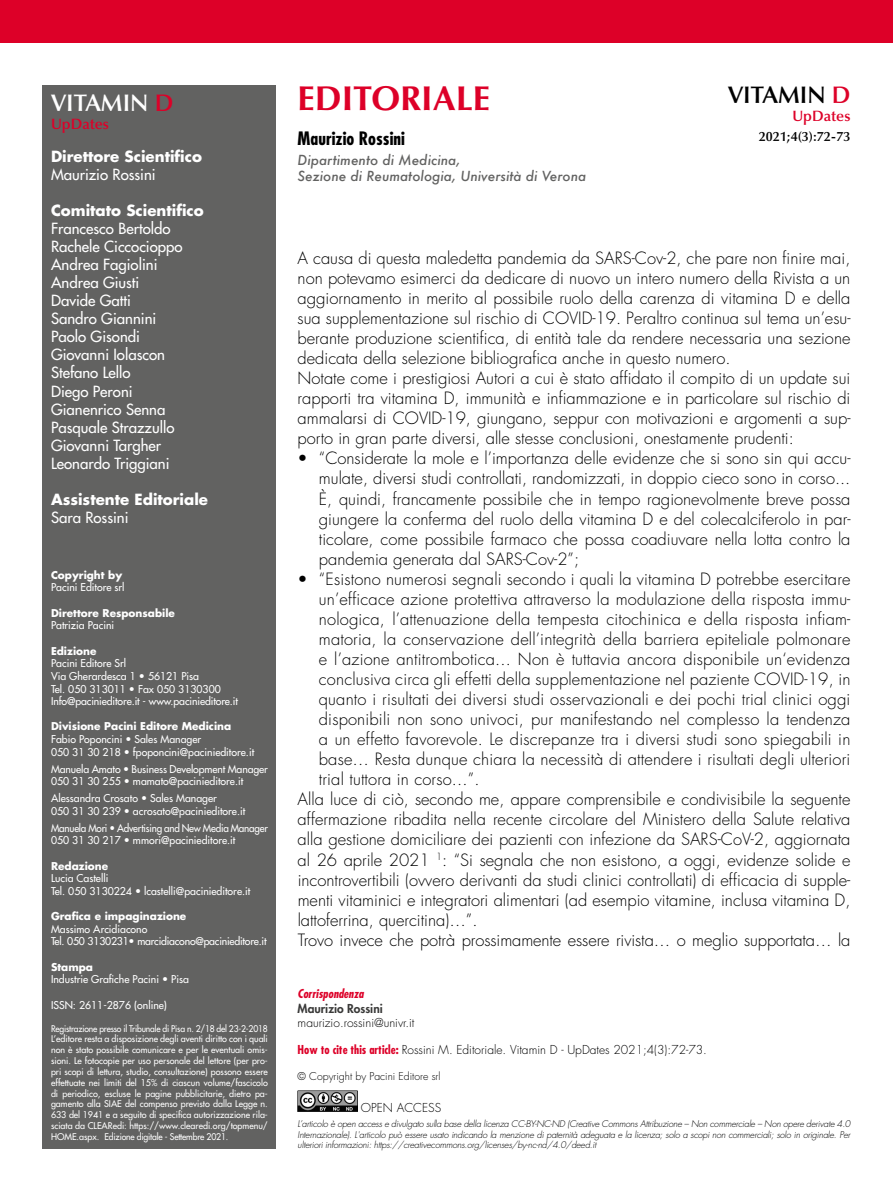
<style>
.page{position:relative;width:893px;height:1191px;background:#fff}
.page>*{position:absolute;margin:0;border:0;box-sizing:border-box;transform-origin:0 0}
.t1{font:700 34.5px "Optima LT Std";color:#dd0028}
.t2{font:600 24px "Optima LT Std";color:#fff}
.t3{font:600 24px "Optima LT Std";color:#000}
.t4{font:700 condensed 18px "Futura Std";color:#000}
.t5{font:300 16.5px/20.1px "Futura Std";color:#000}
.t6{font:500 15px/18px "Futura Std";color:#fff}
.t7{font:700 15px "Futura Std";color:#fff}
.t8{font:600 15px "Optima LT Std";color:#dd0028}
.t9{font:italic 500 13.5px/16.2px "Futura";color:#626261}
.t10{font:600 13.5px "Optima LT Std";color:#000}
.t11{font:300 12px "Futura Std";color:#000}
.t12{font:800 12px "Futura Std";color:#3a3a39}
.t13{font:italic 700 condensed 12px "Futura Std";color:#dd0028}
.t14{font:500 10.5px/12.6px "Futura Std";color:#fff}
.t15{font:700 10.5px "Futura Std";color:#fff}
.t16{font:500 10.5px/12.6px "Futura Std";letter-spacing:-.02em;color:#fff;scale:.94 1}
.t17{font:500 10.5px/12.6px "Futura Std";letter-spacing:-.02em;color:#fff}
.t18{font:300 10.5px "Futura Std";color:#000}
.t19{font:500 9px/10.8px "Futura Std";letter-spacing:-.02em;color:#fff;text-align:justify;scale:.95 1}
.t20{font:italic 300 9px/10.8px "Futura Std";letter-spacing:-.02em;color:#000;text-align:justify}
.s1{color:#dd0028}
.s2{font-weight:700;font-stretch:condensed;color:#dd0028}
</style>
<div class="page">
<div style="left:43px;top:85px;width:233px;height:1063px;background:#626261"></div>
<div style="left:0;top:0;width:893px;height:43px;background:#dd0028"></div>
<img style="left:298px;top:1090px;width:59px;height:21px">
<h2 class="t2" style="left:51px;top:89px;width:124px">VITAMIN <span class="s1">D</span></h2>
<p class="t8" style="left:51px;top:115px;width:60px">UpDates</p>
<p class="t7" style="left:51px;top:146px;width:152px">Direttore Scientifico</p>
<p class="t6" style="left:51px;top:166px;width:106px">Maurizio Rossini</p>
<p class="t7" style="left:51px;top:200px;width:154px">Comitato Scientifico</p>
<p class="t6" style="left:51px;top:220px;width:133px">Francesco Bertoldo<br>Rachele Ciccocioppo<br>Andrea Fagiolini<br>Andrea Giusti<br>Davide Gatti<br>Sandro Giannini<br>Paolo Gisondi<br>Giovanni Iolascon<br>Stefano Lello<br>Diego Peroni<br>Gianenrico Senna<br>Pasquale Strazzullo<br>Giovanni Targher<br>Leonardo Triggiani</p>
<p class="t7" style="left:51px;top:489px;width:159px">Assistente Editoriale</p>
<p class="t6" style="left:51px;top:508px;width:79px">Sara Rossini</p>
<p class="t15" style="left:51px;top:568px;width:73px">Copyright by</p>
<p class="t14" style="left:51px;top:581px;width:75px">Pacini Editore srl</p>
<p class="t15" style="left:51px;top:606px;width:125px">Direttore Responsabile</p>
<p class="t14" style="left:51px;top:619px;width:65px">Patrizia Pacini</p>
<p class="t15" style="left:51px;top:643px;width:47px">Edizione</p>
<p class="t14" style="left:51px;top:657px;width:188px">Pacini Editore Srl<br>Via Gherardesca 1 • 56121 Pisa<br>Tel. 050 313011 • Fax 050 3130300<br>Info@pacinieditore.it - www.pacinieditore.it</p>
<p class="t15" style="left:51px;top:719px;width:182px">Divisione Pacini Editore Medicina</p>
<p class="t14" style="left:51px;top:733px;width:205px">Fabio Poponcini • Sales Manager<br>050 31 30 218 • fpoponcini@pacinieditore.it</p>
<p class="t14" style="left:51px;top:762px;width:218px">Manuela Amato • Business Development Manager<br>050 31 30 255 • mamato@pacinieditore.it</p>
<p class="t14" style="left:51px;top:792px;width:196px">Alessandra Crosato • Sales Manager<br>050 31 30 239 • acrosato@pacinieditore.it</p>
<p class="t16" style="left:51px;top:821px;width:232px">Manuela Mori • Advertising and New Media Manager<br>050 31 30 217 • mmori@pacinieditore.it</p>
<p class="t15" style="left:51px;top:858px;width:59px">Redazione</p>
<p class="t14" style="left:51px;top:872px;width:201px">Lucia Castelli<br>Tel. 050 3130224 • lcastelli@pacinieditore.it</p>
<p class="t15" style="left:51px;top:909px;width:137px">Grafica e impaginazione</p>
<p class="t17" style="left:51px;top:922px;width:217px">Massimo Arcidiacono<br>Tel. 050 3130231• marcidiacono@pacinieditore.it</p>
<p class="t15" style="left:51px;top:959px;width:44px">Stampa</p>
<p class="t14" style="left:51px;top:973px;width:139px">Industrie Grafiche Pacini • Pisa</p>
<p class="t14" style="left:51px;top:998px;width:118px">ISSN: 2611-2876 (online)</p>
<p class="t19" style="left:51px;top:1023px;width:230px">Registrazione presso il Tribunale di Pisa n. 2/18 del 23-2-2018<br>L’editore resta a disposizione degli aventi diritto con i quali non è stato possibile comunicare e per le eventuali omis&shy;sioni. Le fotocopie per uso personale del lettore (per pro&shy;pri scopi di lettura, studio, consultazione) possono essere effettuate nei limiti del 15% di ciascun volume/fascicolo di periodico, escluse le pagine pubblicitarie, dietro pa&shy;gamento alla SIAE del compenso previsto dalla Legge n.<br>633 del 1941 e a seguito di specifica autorizzazione rila&shy;sciata da CLEARedi: https://www.clearedi.org/topmenu/ HOME.aspx. Edizione digitale - Settembre 2021.</p>
<h1 class="t1" style="left:298px;top:79px;width:194px">EDITORIALE</h1>
<p class="t4" style="left:298px;top:127px;width:109px">Maurizio Rossini</p>
<p class="t9" style="left:298px;top:152px;width:290px">Dipartimento di Medicina,<br>Sezione di Reumatologia, Università di Verona</p>
<h2 class="t3" style="left:728px;top:81px;width:124px">VITAMIN <span class="s1">D</span></h2>
<p class="t8" style="left:792px;top:107px;width:60px">UpDates</p>
<p class="t10" style="left:759px;top:129px;width:93px">2021;4(3):72-73</p>
<p class="t5" style="left:298px;top:248px;width:554px">A causa di questa maledetta pandemia da SARS-Cov-2, che pare non finire mai, non potevamo esimerci da dedicare di nuovo un intero numero della Rivista a un aggiornamento in merito al possibile ruolo della carenza di vitamina D e della sua supplementazione sul rischio di COVID-19. Peraltro continua sul tema un’esu&shy;berante produzione scientifica, di entità tale da rendere necessaria una sezione dedicata della selezione bibliografica anche in questo numero.<br>Notate come i prestigiosi Autori a cui è stato affidato il compito di un update sui rapporti tra vitamina D, immunità e infiammazione e in particolare sul rischio di ammalarsi di COVID-19, giungano, seppur con motivazioni e argomenti a sup&shy;porto in gran parte diversi, alle stesse conclusioni, onestamente prudenti:</p>
<p class="t5" style="left:319px;top:449px;width:533px;text-align:justify;text-indent:-21px">• “Considerate la mole e l’importanza delle evidenze che si sono sin qui accu&shy;mulate, diversi studi controllati, randomizzati, in doppio cieco sono in corso...<br>È, quindi, francamente possibile che in tempo ragionevolmente breve possa giungere la conferma del ruolo della vitamina D e del colecalciferolo in par&shy;ticolare, come possibile farmaco che possa coadiuvare nella lotta contro la pandemia generata dal SARS-Cov-2”;</p>
<p class="t5" style="left:298px;top:569px;width:554px">• “Esistono numerosi segnali secondo i quali la vitamina D potrebbe esercitare</p>
<p class="t5" style="left:319px;top:589px;width:533px">un’efficace azione protettiva attraverso la modulazione della risposta immu-</p>
<p class="t5" style="left:319px;top:609px;width:533px">nologica, l’attenuazione della tempesta citochinica e della risposta infiam-</p>
<p class="t5" style="left:319px;top:629px;width:533px">matoria, la conservazione dell’integrità della barriera epiteliale polmonare</p>
<p class="t5" style="left:319px;top:649px;width:533px">e l’azione antitrombotica... Non è tuttavia ancora disponibile un‘evidenza</p>
<p class="t5" style="left:319px;top:669px;width:533px">conclusiva circa gli effetti della supplementazione nel paziente COVID-19, in</p>
<p class="t5" style="left:319px;top:689px;width:533px">quanto i risultati dei diversi studi osservazionali e dei pochi trial clinici oggi</p>
<p class="t5" style="left:319px;top:709px;width:533px">disponibili non sono univoci, pur manifestando nel complesso la tendenza</p>
<p class="t5" style="left:319px;top:729px;width:533px">a un effetto favorevole. Le discrepanze tra i diversi studi sono spiegabili in</p>
<p class="t5" style="left:319px;top:749px;width:533px">base… Resta dunque chiara la necessità di attendere i risultati degli ulteriori</p>
<p class="t5" style="left:319px;top:769px;width:162px">trial tuttora in corso...”.</p>
<p class="t5" style="left:298px;top:790px;width:554px">Alla luce di ciò, secondo me, appare comprensibile e condivisibile la seguente</p>
<p class="t5" style="left:298px;top:810px;width:554px">affermazione ribadita nella recente circolare del Ministero della Salute relativa</p>
<p class="t5" style="left:298px;top:830px;width:554px">alla gestione domiciliare dei pazienti con infezione da SARS-CoV-2, aggiornata</p>
<p class="t5" style="left:298px;top:850px;width:554px">al 26 aprile 2021 <sup>1</sup>: “Si segnala che non esistono, a oggi, evidenze solide e</p>
<p class="t5" style="left:298px;top:870px;width:554px">incontrovertibili (ovvero derivanti da studi clinici controllati) di efficacia di supple-</p>
<p class="t5" style="left:298px;top:890px;width:554px">menti vitaminici e integratori alimentari (ad esempio vitamine, inclusa vitamina D,</p>
<p class="t5" style="left:298px;top:910px;width:181px">lattoferrina, quercitina)…”.</p>
<p class="t5" style="left:298px;top:930px;width:554px">Trovo invece che potrà prossimamente essere rivista… o meglio supportata… la</p>
<p class="t13" style="left:298px;top:986px;width:68px">Corrispondenza</p>
<p class="t12" style="left:298px;top:1000px;width:87px">Maurizio Rossini</p>
<p class="t11" style="left:298px;top:1015px;width:118px">maurizio.rossini@univr.it</p>
<p class="t11" style="left:298px;top:1042px;width:411px"><span class="s2">How to cite this article:</span> Rossini M. Editoriale. Vitamin D - UpDates 2021;4(3):72-73.</p>
<p class="t18" style="left:298px;top:1069px;width:144px">© Copyright by Pacini Editore srl</p>
<p class="t11" style="left:361px;top:1100px;width:82px">OPEN ACCESS</p>
<p class="t20" style="left:298px;top:1118px;width:554px">L’articolo è open access e divulgato sulla base della licenza CC-BY-NC-ND (Creative Commons Attribuzione – Non commerciale – Non opere derivate 4.0<br>Internazionale). L'articolo può essere usato indicando la menzione di paternità adeguata e la licenza; solo a scopi non commerciali; solo in originale. Per ulteriori informazioni: https://creativecommons.org/licenses/by-nc-nd/4.0/deed.it</p>
</div>
